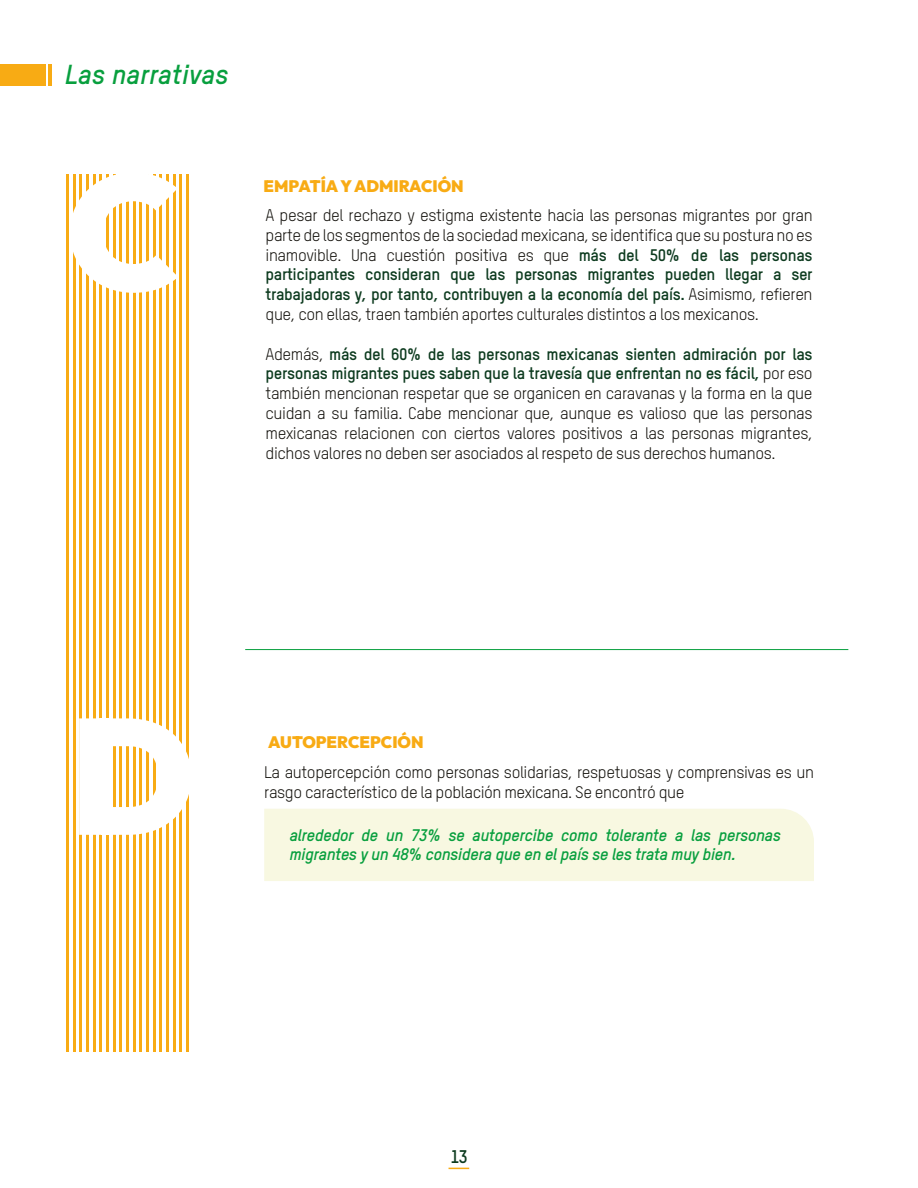
<style>
.page{position:relative;width:918px;height:1188px;background:#fff}
.page>*{position:absolute;margin:0;border:0;box-sizing:border-box;transform-origin:0 0}
.t1{font:900 163.5px "Outfit";color:#fff}
.t2{font:italic 700 27px "Oxfam TSTARPRO";color:#089f3e}
.t3{font:700 18px "Oxfam TSTARPRO";color:#0d3b1f}
.t4{font:16.5px/19.8px "Oxfam TSTARPRO";letter-spacing:-.025em;color:#13110c;text-align:justify}
.t5{font:italic 700 16.5px/19.8px "Oxfam TSTARPRO";letter-spacing:-.025em;color:#089f3e}
.t6{font:900 16.5px "Outfit";color:#f8ab14}
.s1{font-weight:700;color:#0d3b1f}
</style>
<div class="page">
<svg style="left:449px;top:1168px;width:20px;height:1px"></svg>
<hr style="left:66px;top:174px;width:3px;height:878px;background:#f8ab14">
<hr style="left:73px;top:174px;width:2px;height:878px;background:#f8ab14">
<hr style="left:79px;top:174px;width:3px;height:878px;background:#f8ab14">
<hr style="left:86px;top:174px;width:3px;height:878px;background:#f8ab14">
<hr style="left:93px;top:174px;width:2px;height:878px;background:#f8ab14">
<hr style="left:99px;top:174px;width:3px;height:878px;background:#f8ab14">
<hr style="left:106px;top:174px;width:3px;height:878px;background:#f8ab14">
<hr style="left:113px;top:174px;width:2px;height:878px;background:#f8ab14">
<hr style="left:119px;top:174px;width:3px;height:878px;background:#f8ab14">
<hr style="left:126px;top:174px;width:3px;height:878px;background:#f8ab14">
<hr style="left:133px;top:174px;width:2px;height:878px;background:#f8ab14">
<hr style="left:139px;top:174px;width:3px;height:878px;background:#f8ab14">
<hr style="left:146px;top:174px;width:3px;height:878px;background:#f8ab14">
<hr style="left:153px;top:174px;width:2px;height:878px;background:#f8ab14">
<hr style="left:159px;top:174px;width:3px;height:878px;background:#f8ab14">
<hr style="left:166px;top:174px;width:3px;height:878px;background:#f8ab14">
<hr style="left:173px;top:174px;width:2px;height:878px;background:#f8ab14">
<hr style="left:179px;top:174px;width:3px;height:878px;background:#f8ab14">
<hr style="left:186px;top:174px;width:3px;height:878px;background:#f8ab14">
<div style="left:264px;top:809px;width:550px;height:72px;background:#f8f8e1"></div>
<hr style="left:245px;top:649px;width:603px;height:1px;background:#089f3e">
<div style="left:0;top:65px;width:46px;height:21px;background:#f8ab14"></div>
<hr style="left:48px;top:65px;width:3px;height:21px;background:#f8ab14">
<h2 class="t2" style="left:65px;top:58px;width:165px">Las narrativas</h2>
<h1 class="t1" style="left:66px;top:123px;width:115px">C</h1>
<p class="t6" style="left:264px;top:175px;width:202px">EMPATÍA Y ADMIRACIÓN</p>
<p class="t4" style="left:266px;top:205px;width:549px">A pesar del rechazo y estigma existente hacia las personas migrantes por gran parte de los segmentos de la sociedad mexicana, se identifica que su postura no es inamovible. Una cuestión positiva es que <span class="s1">más del 50% de las personas participantes consideran que las personas migrantes pueden llegar a ser trabajadoras y, por tanto, contribuyen a la economía del país.</span> Asimismo, refieren que, con ellas, traen también aportes culturales distintos a los mexicanos.</p>
<p class="t4" style="left:266px;top:344px;width:549px">Además, <span class="s1">más del 60% de las personas mexicanas sienten admiración por las personas migrantes pues saben que la travesía que enfrentan no es fácil,</span> por eso también mencionan respetar que se organicen en caravanas y la forma en la que cuidan a su familia. Cabe mencionar que, aunque es valioso que las personas mexicanas relacionen con ciertos valores positivos a las personas migrantes, dichos valores no deben ser asociados al respeto de sus derechos humanos.</p>
<h1 class="t1" style="left:69px;top:667px;width:127px">D</h1>
<p class="t6" style="left:268px;top:731px;width:157px">AUTOPERCEPCIÓN</p>
<p class="t4" style="left:264px;top:762px;width:551px">La autopercepción como personas solidarias, respetuosas y comprensivas es un rasgo característico de la población mexicana. Se encontró que</p>
<p class="t5" style="left:289px;top:825px;width:493px">alrededor de un 73% se autopercibe como tolerante a las personas migrantes y un 48% considera que en el país se les trata muy bien.</p>
<p class="t3" style="left:451px;top:1146px;width:19px">13</p>
</div>
